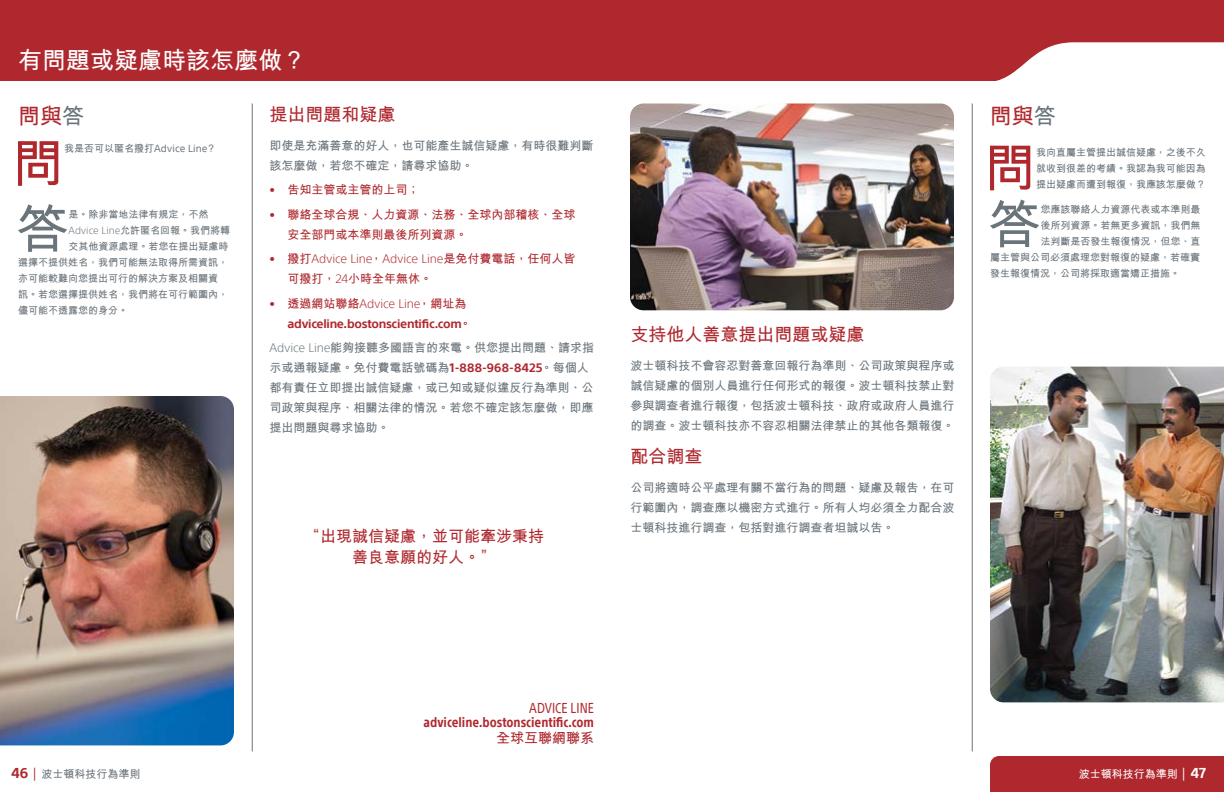
<style>
.page{position:relative;width:1224px;height:792px;background:#fff}
.page>*{position:absolute;margin:0;border:0;box-sizing:border-box;transform-origin:0 0}
.t1{font:700 52.4px "M Hei HK";color:#6a747b}
.t2{font:700 52.3px "M Hei HK";color:#af282e}
.t3{font:700 24px "M Hei HK";color:#fff}
.t4{font:700 22px "M Hei HK";color:#af282e}
.t5{font:700 18px "M Hei HK";color:#af282e}
.t6{font:700 16px/21px "M Hei HK";color:#af282e;text-align:center}
.t7{font:condensed 14px "SST";color:#af282e}
.t8{font:700 14px "M Hei HK";color:#af282e}
.t9{font:700 condensed 13.5px "SST";color:#af282e}
.t10{font:700 12px/20px "M Hei HK";color:#6a747b}
.t11{font:700 12px/20px "M Hei HK";color:#af282e}
.t12{font:700 12px/20px "SST";letter-spacing:-.025em;color:#af282e}
.t13{font:300 12px "SST";letter-spacing:-.005em;color:#af282e}
.t14{font:700 11px "M Hei HK";color:#6a747b}
.t15{font:700 11px "M Hei HK";color:#fff}
.t16{font:700 10px/16px "M Hei HK";color:#6a747b;text-align:justify}
.s1{color:#6a747b}
.s2{font-family:"SST";font-weight:400}
.s3{font-family:"SST";font-weight:300}
.s4{font-family:"M Hei HK";font-weight:700}
.s5{font-weight:300}
.s6{font-family:"M Hei HK"}
.s7{font-family:"SST";color:#af282e}
.s8{font-family:"SST";font-size:14px;color:#af282e}
.s9{font-family:"SST";font-weight:400;font-size:14px;color:#af282e}
.s10{font-family:"SST";font-weight:400;font-size:14px}
.s11{font-family:"SST";font-size:14px}
</style>
<div class="page">
<div style="left:990px;top:756px;width:234px;height:36px;background:#af282e"></div>
<div style="left:0;top:0;width:1224px;height:81px;background:#af282e"></div>
<svg style="left:996px;top:42px;width:228px;height:39px;background:#f3dfdf"></svg>
<hr style="left:252px;top:104px;width:1px;height:647px;background:#6a747b">
<hr style="left:972px;top:104px;width:1px;height:647px;background:#6a747b">
<img style="left:0;top:396px;width:234px;height:349px">
<img style="left:990px;top:367px;width:234px;height:335px">
<img style="left:630px;top:104px;width:324px;height:206px">
<h3 class="t3" style="left:18px;top:43px;width:289px">有問題或疑慮時該怎麼做？</h3>
<h3 class="t4" style="left:18px;top:100px;width:68px">問與<span class="s1">答</span></h3>
<h2 class="t2" style="left:12px;top:125px;width:54px">問</h2>
<p class="t16" style="left:64px;top:140px;width:154px">我是否可以匿名撥打<span class="s2">Advice Line</span>？</p>
<h1 class="t1" style="left:16px;top:191px;width:54px">答</h1>
<p class="t16" style="left:69px;top:206px;width:141px">是。除非當地法律有規定，不然</p>
<p class="t16" style="left:69px;top:222px;width:163px"><span class="s3">Advice Line</span>允許匿名回報。我們將轉</p>
<p class="t16" style="left:69px;top:238px;width:161px">交其他資源處理。若您在提出疑慮時</p>
<p class="t16" style="left:18px;top:254px;width:212px">選擇不提供姓名，我們可能無法取得所需資訊，</p>
<p class="t16" style="left:18px;top:270px;width:202px">亦可能較難向您提出可行的解決方案及相關資</p>
<p class="t16" style="left:18px;top:286px;width:212px">訊。若您選擇提供姓名，我們將在可行範圍內，</p>
<p class="t16" style="left:18px;top:302px;width:112px">儘可能不透露您的身分。</p>
<h3 class="t5" style="left:270px;top:101px;width:127px">提出問題和疑慮</h3>
<p class="t10" style="left:270px;top:135px;width:325px">即使是充滿善意的好人，也可能產生誠信疑慮，有時很難判斷該怎麼做，若您不確定，請尋求協助。</p>
<p class="t11" style="left:270px;top:179px;width:151px"><span class="s3">•</span> 告知主管或主管的上司；</p>
<p class="t11" style="left:288px;top:204px;width:289px;text-indent:-18px"><span class="s3">•</span> 聯絡全球合規、人力資源、法務、全球內部稽核、全球安全部門或本準則最後所列資源。</p>
<p class="t13" style="left:270px;top:252px;width:307px">• <span class="s4">撥打</span>Advice Line<span class="s4">，</span>Advice Line<span class="s4">是免付費電話，任何人皆</span></p>
<p class="t11" style="left:288px;top:268px;width:146px">可撥打，<span class="s3">24</span>小時全年無休。</p>
<p class="t12" style="left:288px;top:294px;width:186px;text-indent:-18px"><span class="s5">•</span> <span class="s6">透過網站聯絡</span><span class="s5">Advice Line</span><span class="s6">，網址為</span>adviceline.bostonscientific.com<span class="s6">。</span></p>
<p class="t10" style="left:270px;top:337px;width:326px"><span class="s3">Advice Line</span>能夠接聽多國語言的來電。供您提出問題、請求指示或通報疑慮。免付費電話號碼為<span class="s7">1-888-968-8425</span>。每個人都有責任立即提出誠信疑慮，或已知或疑似違反行為準則、公司政策與程序、相關法律的情況。若您不確定該怎麼做，即應提出問題與尋求協助。</p>
<h3 class="t6" style="left:304px;top:525px;width:241px">“出現誠信疑慮，並可能牽涉秉持善良意願的好人。”</h3>
<h3 class="t5" style="left:630px;top:321px;width:235px">支持他人善意提出問題或疑慮</h3>
<p class="t10" style="left:630px;top:355px;width:325px;text-align:justify">波士頓科技不會容忍對善意回報行為準則、公司政策與程序或誠信疑慮的個別人員進行任何形式的報復。波士頓科技禁止對參與調查者進行報復，包括波士頓科技、政府或政府人員進行的調查。波士頓科技亦不容忍相關法律禁止的其他各類報復。</p>
<h3 class="t5" style="left:630px;top:444px;width:73px">配合調查</h3>
<p class="t10" style="left:630px;top:477px;width:325px;text-align:justify">公司將適時公平處理有關不當行為的問題、疑慮及報告，在可行範圍內，調查應以機密方式進行。所有人均必須全力配合波士頓科技進行調查，包括對進行調查者坦誠以告。</p>
<h3 class="t4" style="left:990px;top:100px;width:67px">問與<span class="s1">答</span></h3>
<h2 class="t2" style="left:984px;top:129px;width:54px">問</h2>
<p class="t16" style="left:1036px;top:144px;width:171px">我向直屬主管提出誠信疑慮，之後不久就收到很差的考績。我認為我可能因為提出疑慮而遭到報復，我應該怎麼做？</p>
<h1 class="t1" style="left:988px;top:186px;width:54px">答</h1>
<p class="t16" style="left:1041px;top:201px;width:161px">您應該聯絡人力資源代表或本準則最</p>
<p class="t16" style="left:1041px;top:217px;width:161px">後所列資源。若無更多資訊，我們無</p>
<p class="t16" style="left:1041px;top:233px;width:161px">法判斷是否發生報復情況，但您、直</p>
<p class="t16" style="left:990px;top:249px;width:211px">屬主管與公司必須處理您對報復的疑慮，若確實</p>
<p class="t16" style="left:990px;top:265px;width:191px">發生報復情況，公司將採取適當矯正措施。</p>
<p class="t7" style="left:529px;top:700px;width:66px">ADVICE LINE</p>
<p class="t9" style="left:424px;top:714px;width:172px">adviceline.bostonscientific.com</p>
<p class="t8" style="left:496px;top:728px;width:99px">全球互聯網聯系</p>
<p class="t14" style="left:12px;top:766px;width:131px"><span class="s8">46</span> <span class="s9">|</span> 波士頓科技行為準則</p>
<p class="t15" style="left:1079px;top:766px;width:129px">波士頓科技行為準則 <span class="s10">|</span> <span class="s11">47</span></p>
</div>
